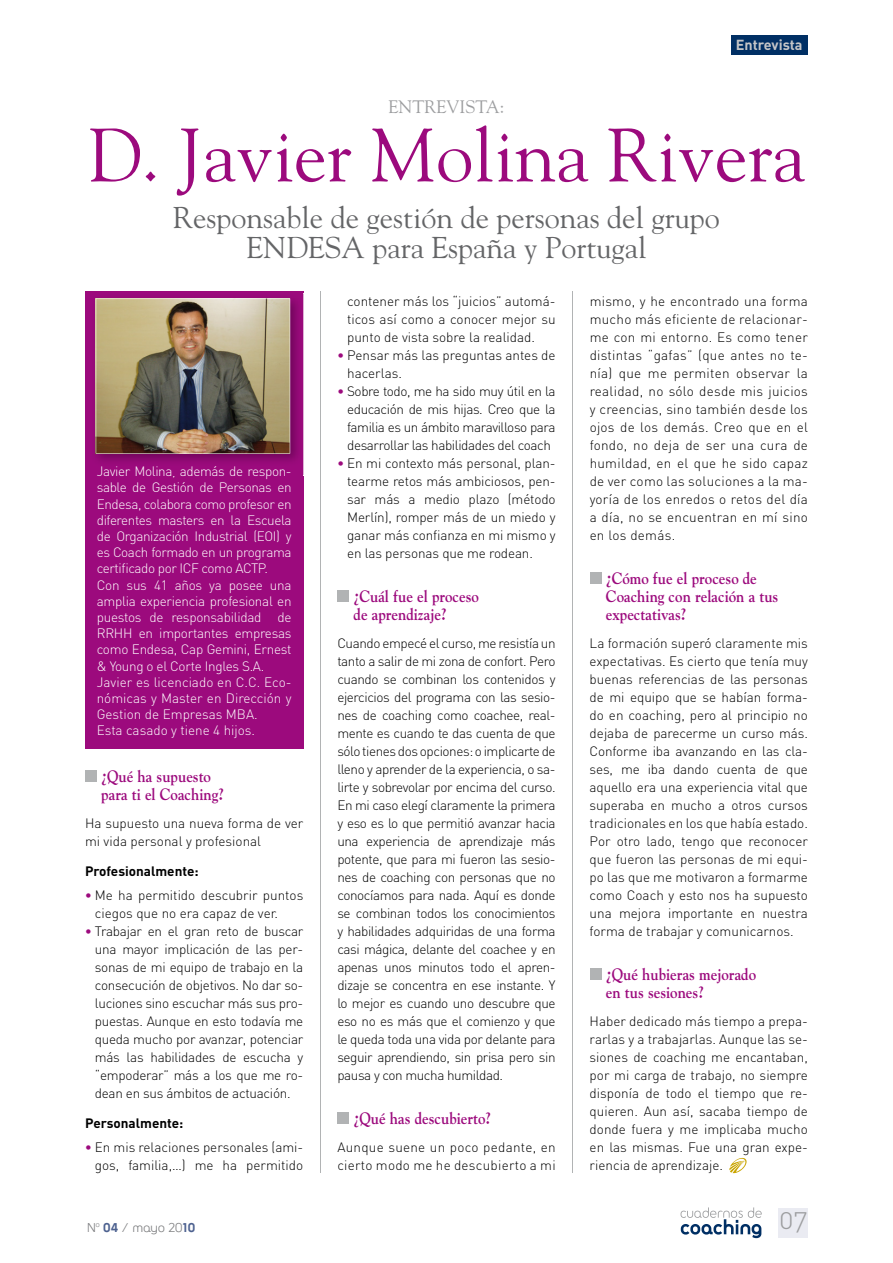
<style>
.page{position:relative;width:893px;height:1263px;background:#fff}
.page>*{position:absolute;margin:0;border:0;box-sizing:border-box;transform-origin:0 0}
.t1{font:75px "Goudy";color:#9c0a7d}
.t2{font:30px/30px "Goudy";color:#646567;text-align:center}
.t3{font:28.2px "DIN Light Alternate";color:#9c9d9f}
.t4{font:18px "Goudy";color:#9c9d9f}
.t5{font:700 16.5px/18px "Goudy";color:#9c0a7d;scale:.9 1}
.t6{font:15px "FNAC Regular";color:#7b7c7e}
.t7{font:14.4px "DIN Bold Alternate";color:#c5c6c8}
.t8{font:300 13.5px/18px "DIN";color:#000;text-align:justify}
.t9{font:300 13.5px/16.2px "DIN";letter-spacing:-.02em;color:#fff}
.t10{font:300 13.5px/18px "DIN";letter-spacing:.02em;color:#000}
.t11{font:700 13.5px "DIN";color:#000}
.s1{font-weight:700;color:#9c0a7d}
.s2{font-weight:700;color:#4e6290}
</style>
<div class="page">
<div style="left:778px;top:1208px;width:30px;height:29px;background:#eaebf2"></div>
<svg style="left:681px;top:1207px;width:81px;height:31px"></svg>
<div style="left:732px;top:35px;width:76px;height:20px;background:#002f64"></div>
<div style="left:85px;top:770px;width:12px;height:12px;background:#b1b3b4"></div>
<div style="left:337px;top:590px;width:12px;height:12px;background:#b1b3b4"></div>
<div style="left:337px;top:1112px;width:12px;height:12px;background:#b1b3b4"></div>
<div style="left:590px;top:572px;width:11px;height:12px;background:#b1b3b4"></div>
<div style="left:590px;top:968px;width:11px;height:12px;background:#b1b3b4"></div>
<svg style="left:729px;top:1158px;width:18px;height:15px"></svg>
<hr style="left:573px;top:291px;width:1px;height:881px;background:#b1b3b4">
<hr style="left:320px;top:291px;width:1px;height:881px;background:#b1b3b4">
<div style="left:85px;top:291px;width:218px;height:457px;background:#9c0a7d"></div>
<img style="left:95px;top:294px;width:209px;height:181px">
<img style="left:97px;top:466px;width:193px;height:9px">
<img style="left:96px;top:298px;width:194px;height:156px">
<h3 class="t4" style="left:389px;top:100px;width:117px">ENTREVISTA:</h3>
<p class="t7" style="left:736px;top:40px;width:68px">Entrevista</p>
<h1 class="t1" style="left:88px;top:125px;width:719px">D. Javier Molina Rivera</h1>
<h2 class="t2" style="left:173px;top:205px;width:548px">Responsable de gestión de personas del grupo<br>ENDESA para España y Portugal</h2>
<p class="t9" style="left:97px;top:465px;width:196px">Javier Molina además de respon-</p>
<p class="t9" style="left:97px;top:465px;width:196px;text-indent:75px">,<br>sable de Gestión de Personas en<br>Endesa, colabora como profesor en diferentes masters en la Escuela de Organización Industrial (EOI) y es Coach formado en un programa certificado por ICF como ACTP.<br>Con sus 41 años ya posee una amplia experiencia profesional en puestos de responsabilidad de<br>RRHH en importantes empresas como Endesa, Cap Gemini, Ernest &amp; Young o el Corte Ingles S.A.<br>Javier es licenciado en C.C. Eco&shy;nómicas y Master en Dirección y<br>Gestion de Empresas MBA.<br>Esta casado y tiene 4 hijos.</p>
<p class="t5" style="left:101px;top:768px;width:138px">¿Qué ha supuesto para ti el Coaching?</p>
<p class="t8" style="left:85px;top:816px;width:220px">Ha supuesto una nueva forma de ver mi vida personal y profesional</p>
<p class="t11" style="left:85px;top:866px;width:115px">Profesionalmente:</p>
<p class="t8" style="left:95px;top:888px;width:210px;text-indent:-10px"><span class="s1">•</span> Me ha permitido descubrir puntos ciegos que no era capaz de ver.</p>
<p class="t8" style="left:95px;top:924px;width:210px;text-indent:-10px"><span class="s1">•</span> Trabajar en el gran reto de buscar una mayor implicación de las per&shy;sonas de mi equipo de trabajo en la consecución de objetivos. No dar so&shy;luciones sino escuchar más sus pro&shy;puestas. Aunque en esto todavía me queda mucho por avanzar, potenciar más las habilidades de escucha y “empoderar” más a los que me ro&shy;dean en sus ámbitos de actuación.</p>
<p class="t11" style="left:85px;top:1118px;width:100px">Personalmente:</p>
<p class="t8" style="left:85px;top:1140px;width:220px;text-align:right"><span class="s1">•</span> En mis relaciones personales (ami&shy;gos, familia,…) me ha permitido</p>
<p class="t8" style="left:347px;top:294px;width:210px">contener más los “juicios” automá&shy;ticos así como a conocer mejor su punto de vista sobre la realidad.</p>
<p class="t8" style="left:347px;top:348px;width:210px;text-indent:-10px"><span class="s1">•</span> Pensar más las preguntas antes de hacerlas.</p>
<p class="t8" style="left:347px;top:384px;width:210px;text-indent:-10px"><span class="s1">•</span> Sobre todo, me ha sido muy útil en la educación de mis hijas. Creo que la familia es un ámbito maravilloso para desarrollar las habilidades del coach</p>
<p class="t8" style="left:347px;top:456px;width:210px;text-indent:-10px"><span class="s1">•</span> En mi contexto más personal, plan&shy;tearme retos más ambiciosos, pen&shy;sar más a medio plazo (método Merlín), romper más de un miedo y ganar más confianza en mi mismo y en las personas que me rodean.</p>
<p class="t5" style="left:354px;top:588px;width:141px">¿Cuál fue el proceso de aprendizaje?</p>
<p class="t8" style="left:337px;top:636px;width:220px">Cuando empecé el curso, me resistía un tanto a salir de mi zona de confort. Pero cuando se combinan los contenidos y ejercicios del programa con las sesio&shy;nes de coaching como coachee, real&shy;mente es cuando te das cuenta de que sólo tienes dos opciones: o implicarte de lleno y aprender de la experiencia, o sa&shy;lirte y sobrevolar por encima del curso.<br>En mi caso elegí claramente la primera y eso es lo que permitió avanzar hacia una experiencia de aprendizaje más potente, que para mi fueron las sesio&shy;nes de coaching con personas que no conocíamos para nada. Aquí es donde se combinan todos los conocimientos y habilidades adquiridas de una forma casi mágica, delante del coachee y en apenas unos minutos todo el apren&shy;dizaje se concentra en ese instante. Y lo mejor es cuando uno descubre que eso no es más que el comienzo y que le queda toda una vida por delante para seguir aprendiendo, sin prisa pero sin pausa y con mucha humildad.</p>
<p class="t5" style="left:354px;top:1110px;width:155px">¿Qué has descubierto?</p>
<p class="t10" style="left:337px;top:1140px;width:220px">Aunque suene un poco pedante, en cierto modo me he descubierto a mi</p>
<p class="t8" style="left:590px;top:294px;width:220px">mismo, y he encontrado una forma mucho más eficiente de relacionar&shy;me con mi entorno. Es como tener distintas “gafas” (que antes no te&shy;nía) que me permiten observar la realidad, no sólo desde mis juicios y creencias, sino también desde los ojos de los demás. Creo que en el fondo, no deja de ser una cura de humildad, en el que he sido capaz de ver como las soluciones a la ma&shy;yoría de los enredos o retos del día a día, no se encuentran en mí sino en los demás.</p>
<p class="t5" style="left:606px;top:570px;width:193px">¿Cómo fue el proceso de<br>Coaching con relación a tus expectativas?</p>
<p class="t8" style="left:590px;top:636px;width:220px">La formación superó claramente mis expectativas. Es cierto que tenía muy buenas referencias de las personas de mi equipo que se habían forma&shy;do en coaching, pero al principio no dejaba de parecerme un curso más.<br>Conforme iba avanzando en las cla&shy;ses, me iba dando cuenta de que aquello era una experiencia vital que superaba en mucho a otros cursos tradicionales en los que había estado.<br>Por otro lado, tengo que reconocer que fueron las personas de mi equi&shy;po las que me motivaron a formarme como Coach y esto nos ha supuesto una mejora importante en nuestra forma de trabajar y comunicarnos.</p>
<p class="t5" style="left:606px;top:966px;width:168px">¿Qué hubieras mejorado en tus sesiones?</p>
<p class="t8" style="left:590px;top:1014px;width:220px">Haber dedicado más tiempo a prepa&shy;rarlas y a trabajarlas. Aunque las se&shy;siones de coaching me encantaban, por mi carga de trabajo, no siempre disponía de todo el tiempo que re&shy;quieren. Aun así, sacaba tiempo de donde fuera y me implicaba mucho en las mismas. Fue una gran expe&shy;riencia de aprendizaje.</p>
<p class="t6" style="left:87px;top:1220px;width:110px">N<sup>o</sup> <span class="s2">04</span> / mayo 20<span class="s2">10</span></p>
<h3 class="t3" style="left:779px;top:1209px;width:30px">20 7</h3>
</div>
